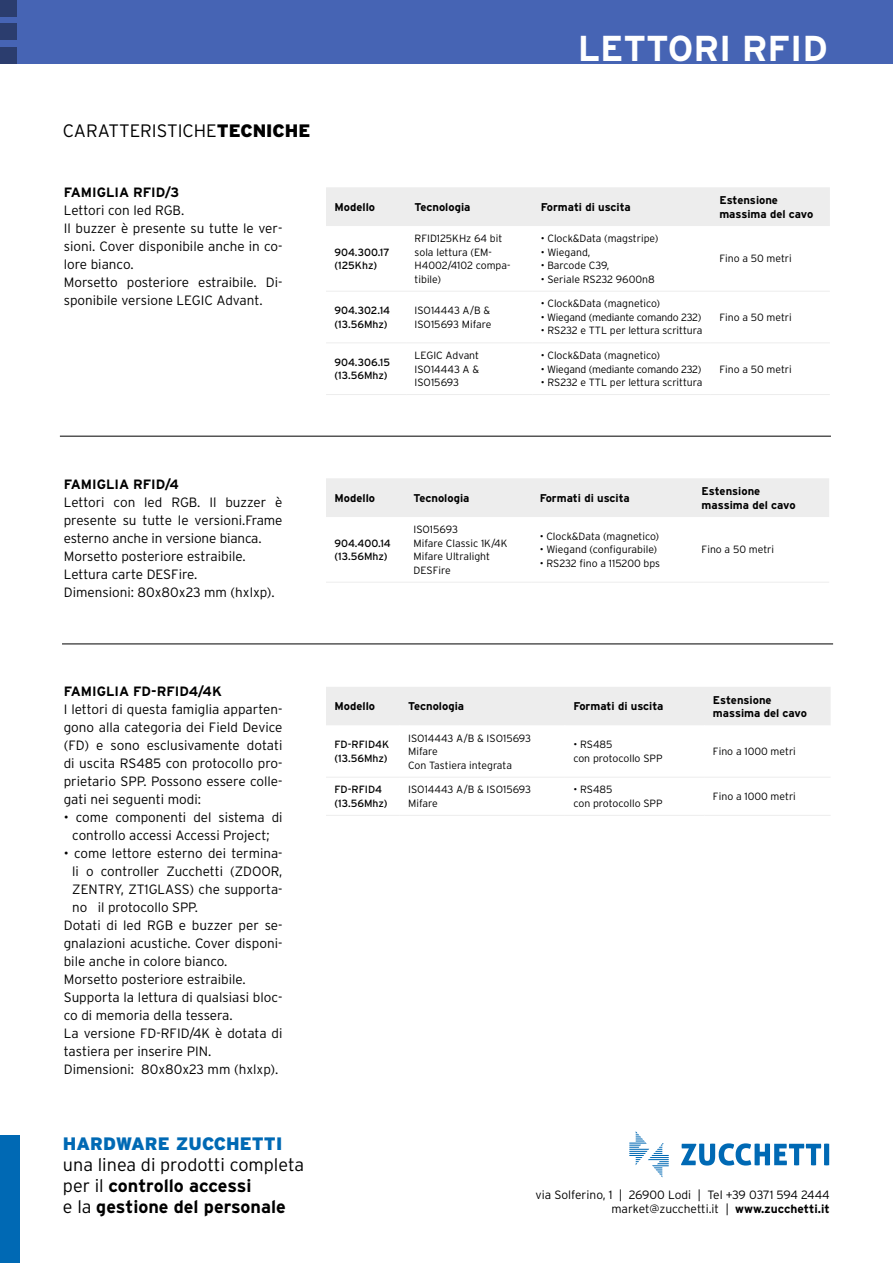
<style>
.page{position:relative;width:893px;height:1263px;background:#fff}
.page>*{position:absolute;margin:0;border:0;box-sizing:border-box;transform-origin:0 0}
.t1{font:700 36px "Interstate";color:#fff}
.t2{font:700 18px/21px "Interstate";color:#000}
.t3{font:300 18px "Interstate";color:#000}
.t4{font:900 18px "Interstate";color:#0069b4}
.t5{font:300 13.5px/18px "Interstate";color:#000}
.t6{font:700 13.5px "Interstate";color:#000}
.t7{font:300 12px/14.4px "Interstate";color:#000;text-align:right}
.t8{font:700 11.25px/13.5px "Interstate";color:#000}
.t9{font:300 10.5px/13.5px "Interstate";color:#000}
.t10{font:10.5px/13.5px "Interstate";color:#000}
.t11{font:300 10.5px "Interstate";letter-spacing:-.02em;color:#000}
.s1{font-weight:900}
.s2{font-weight:300}
.s3{font-weight:700}
</style>
<div class="page">
<div style="left:0;top:0;width:893px;height:64px;background:#4664b4"></div>
<div style="left:0;top:1136px;width:20px;height:127px;background:#0069b4"></div>
<svg style="left:681px;top:1143px;width:148px;height:22px"></svg>
<svg style="left:629px;top:1131px;width:40px;height:46px"></svg>
<div style="left:326px;top:187px;width:504px;height:39px;background:#ededed"></div>
<hr style="left:326px;top:291px;width:80px;height:1px;background:#ededed">
<hr style="left:406px;top:291px;width:126px;height:1px;background:#ededed">
<hr style="left:532px;top:291px;width:179px;height:1px;background:#ededed">
<hr style="left:711px;top:291px;width:119px;height:1px;background:#ededed">
<hr style="left:326px;top:342px;width:80px;height:1px;background:#ededed">
<hr style="left:406px;top:342px;width:126px;height:1px;background:#ededed">
<hr style="left:532px;top:342px;width:179px;height:1px;background:#ededed">
<hr style="left:711px;top:342px;width:119px;height:1px;background:#ededed">
<hr style="left:326px;top:394px;width:80px;height:1px;background:#ededed">
<hr style="left:406px;top:394px;width:126px;height:1px;background:#ededed">
<hr style="left:532px;top:394px;width:179px;height:1px;background:#ededed">
<hr style="left:711px;top:394px;width:119px;height:1px;background:#ededed">
<div style="left:326px;top:687px;width:505px;height:38px;background:#ededed"></div>
<hr style="left:326px;top:777px;width:74px;height:1px;background:#ededed">
<hr style="left:400px;top:777px;width:165px;height:1px;background:#ededed">
<hr style="left:565px;top:777px;width:139px;height:1px;background:#ededed">
<hr style="left:326px;top:815px;width:74px;height:1px;background:#ededed">
<hr style="left:400px;top:815px;width:165px;height:1px;background:#ededed">
<hr style="left:565px;top:815px;width:139px;height:1px;background:#ededed">
<hr style="left:704px;top:815px;width:127px;height:1px;background:#ededed">
<hr style="left:704px;top:777px;width:127px;height:1px;background:#ededed">
<div style="left:326px;top:478px;width:503px;height:39px;background:#ededed"></div>
<hr style="left:326px;top:582px;width:79px;height:1px;background:#ededed">
<hr style="left:405px;top:582px;width:126px;height:1px;background:#ededed">
<hr style="left:531px;top:582px;width:162px;height:1px;background:#ededed">
<hr style="left:693px;top:582px;width:136px;height:1px;background:#ededed">
<hr style="left:60px;top:436px;width:771px;height:1px;background:#000">
<hr style="left:62px;top:643px;width:771px;height:1px;background:#000">
<h2 class="t3" style="left:63px;top:120px;width:249px">CARATTERISTICHE<span class="s1">TECNICHE</span></h2>
<p class="t6" style="left:64px;top:185px;width:117px">FAMIGLIA RFID/3</p>
<p class="t5" style="left:64px;top:201px;width:220px">Lettori con led RGB.<br>Il buzzer è presente su tutte le ver&shy;sioni. Cover disponibile anche in co&shy;lore bianco.<br>Morsetto posteriore estraibile. Di&shy;sponibile versione LEGIC Advant.</p>
<h1 class="t1" style="left:578px;top:29px;width:251px">LETTORI RFID</h1>
<p class="t8" style="left:334px;top:200px;width:42px">Modello</p>
<p class="t8" style="left:415px;top:200px;width:57px">Tecnologia</p>
<p class="t8" style="left:541px;top:200px;width:92px">Formati di uscita</p>
<p class="t8" style="left:719px;top:193px;width:95px">Estensione massima del cavo</p>
<p class="t10" style="left:334px;top:245px;width:57px">904.300.17 (125Khz)</p>
<p class="t9" style="left:415px;top:232px;width:97px">RFID125KHz 64 bit sola lettura (EM-<br>H4002/4102 compa&shy;tibile)</p>
<p class="t9" style="left:541px;top:232px;width:119px">• Clock&amp;Data (magstripe)</p>
<p class="t9" style="left:541px;top:245px;width:51px">• Wiegand,</p>
<p class="t9" style="left:541px;top:259px;width:70px">• Barcode C39,</p>
<p class="t9" style="left:541px;top:272px;width:116px">• Seriale RS232 9600n8</p>
<p class="t9" style="left:719px;top:252px;width:74px">Fino a 50 metri</p>
<p class="t10" style="left:334px;top:304px;width:57px">904.302.14 (13.56Mhz)</p>
<p class="t9" style="left:415px;top:304px;width:78px">ISO14443 A/B &amp;<br>ISO15693 Mifare</p>
<p class="t9" style="left:541px;top:297px;width:121px">• Clock&amp;Data (magnetico)</p>
<p class="t11" style="left:541px;top:311px;width:162px">• Wiegand (mediante comando 232)</p>
<p class="t9" style="left:541px;top:324px;width:163px">• RS232 e TTL per lettura scrittura</p>
<p class="t10" style="left:334px;top:355px;width:57px">904.306.15 (13.56Mhz)</p>
<p class="t9" style="left:415px;top:348px;width:66px;text-align:justify">LEGIC Advant ISO14443 A &amp; ISO15693</p>
<p class="t9" style="left:541px;top:348px;width:121px">• Clock&amp;Data (magnetico)</p>
<p class="t11" style="left:541px;top:363px;width:162px">• Wiegand (mediante comando 232)</p>
<p class="t9" style="left:541px;top:375px;width:163px">• RS232 e TTL per lettura scrittura</p>
<p class="t9" style="left:719px;top:310px;width:74px">Fino a 50 metri</p>
<p class="t9" style="left:719px;top:362px;width:74px">Fino a 50 metri</p>
<p class="t6" style="left:64px;top:477px;width:117px">FAMIGLIA RFID/4</p>
<p class="t5" style="left:64px;top:494px;width:220px">Lettori con led RGB. Il buzzer è presente su tutte le versioni.Frame esterno anche in versione bianca.<br>Morsetto posteriore estraibile.<br>Lettura carte DESFire.<br>Dimensioni: 80x80x23 mm (hxlxp).</p>
<p class="t8" style="left:334px;top:491px;width:42px">Modello</p>
<p class="t8" style="left:414px;top:491px;width:57px">Tecnologia</p>
<p class="t8" style="left:540px;top:491px;width:92px">Formati di uscita</p>
<p class="t8" style="left:702px;top:484px;width:95px">Estensione massima del cavo</p>
<p class="t10" style="left:334px;top:536px;width:58px">904.400.14 (13.56Mhz)</p>
<p class="t9" style="left:414px;top:523px;width:96px">ISO15693<br>Mifare Classic 1K/4K<br>Mifare Ultralight<br>DESFire</p>
<p class="t9" style="left:540px;top:529px;width:121px">• Clock&amp;Data (magnetico)</p>
<p class="t9" style="left:540px;top:543px;width:119px">• Wiegand (configurabile)</p>
<p class="t9" style="left:540px;top:556px;width:122px">• RS232 fino a 115200 bps</p>
<p class="t9" style="left:702px;top:543px;width:74px">Fino a 50 metri</p>
<p class="t6" style="left:64px;top:684px;width:159px">FAMIGLIA FD-RFID4/4K</p>
<p class="t5" style="left:64px;top:700px;width:220px;text-align:justify">I lettori di questa famiglia apparten&shy;gono alla categoria dei Field Device (FD) e sono esclusivamente dotati di uscita RS485 con protocollo pro&shy;prietario SPP. Possono essere colle&shy;gati nei seguenti modi:</p>
<p class="t5" style="left:64px;top:808px;width:220px;text-align:center">• come componenti del sistema di controllo accessi Accessi Project;</p>
<p class="t5" style="left:64px;top:844px;width:220px">• come lettore esterno dei termina-</p>
<p class="t5" style="left:72px;top:862px;width:212px">li o controller Zucchetti (ZDOOR,</p>
<p class="t5" style="left:72px;top:880px;width:212px">ZENTRY, ZT1GLASS) che supporta-</p>
<p class="t5" style="left:72px;top:898px;width:127px">no il protocollo SPP.</p>
<p class="t5" style="left:64px;top:916px;width:220px">Dotati di led RGB e buzzer per se-</p>
<p class="t5" style="left:64px;top:934px;width:220px">gnalazioni acustiche. Cover disponi-</p>
<p class="t5" style="left:64px;top:952px;width:165px">bile anche in colore bianco.</p>
<p class="t5" style="left:64px;top:970px;width:183px">Morsetto posteriore estraibile.</p>
<p class="t5" style="left:64px;top:988px;width:220px">Supporta la lettura di qualsiasi bloc-</p>
<p class="t5" style="left:64px;top:1006px;width:171px">co di memoria della tessera.</p>
<p class="t5" style="left:64px;top:1024px;width:220px">La versione FD-RFID/4K è dotata di</p>
<p class="t5" style="left:64px;top:1042px;width:149px">tastiera per inserire PIN.</p>
<p class="t5" style="left:64px;top:1060px;width:216px">Dimensioni: 80x80x23 mm (hxlxp).</p>
<h2 class="t4" style="left:63px;top:1133px;width:221px">HARDWARE ZUCCHETTI</h2>
<h2 class="t2" style="left:63px;top:1154px;width:243px"><span class="s2">una linea di prodotti completa per il</span> controllo accessi<br><span class="s2">e la</span> gestione del personale</h2>
<p class="t8" style="left:334px;top:699px;width:42px">Modello</p>
<p class="t8" style="left:408px;top:699px;width:57px">Tecnologia</p>
<p class="t8" style="left:573px;top:699px;width:92px">Formati di uscita</p>
<p class="t8" style="left:713px;top:693px;width:95px">Estensione massima del cavo</p>
<p class="t10" style="left:334px;top:738px;width:56px">FD-RFID4K (13.56Mhz)</p>
<p class="t9" style="left:408px;top:731px;width:124px">ISO14443 A/B &amp; ISO15693<br>Mifare<br>Con Tastiera integrata</p>
<p class="t9" style="left:573px;top:738px;width:91px">• RS485<br>con protocollo SPP</p>
<p class="t9" style="left:713px;top:745px;width:84px">Fino a 1000 metri</p>
<p class="t10" style="left:334px;top:783px;width:55px">FD-RFID4 (13.56Mhz)</p>
<p class="t9" style="left:408px;top:783px;width:124px">ISO14443 A/B &amp; ISO15693<br>Mifare</p>
<p class="t9" style="left:573px;top:783px;width:91px">• RS485<br>con protocollo SPP</p>
<p class="t9" style="left:713px;top:789px;width:84px">Fino a 1000 metri</p>
<p class="t7" style="left:535px;top:1187px;width:296px">via Solferino, 1 | 26900 Lodi | Tel +39 0371 594 2444 market@zucchetti.it | <span class="s3">www.zucchetti.it</span></p>
</div>
